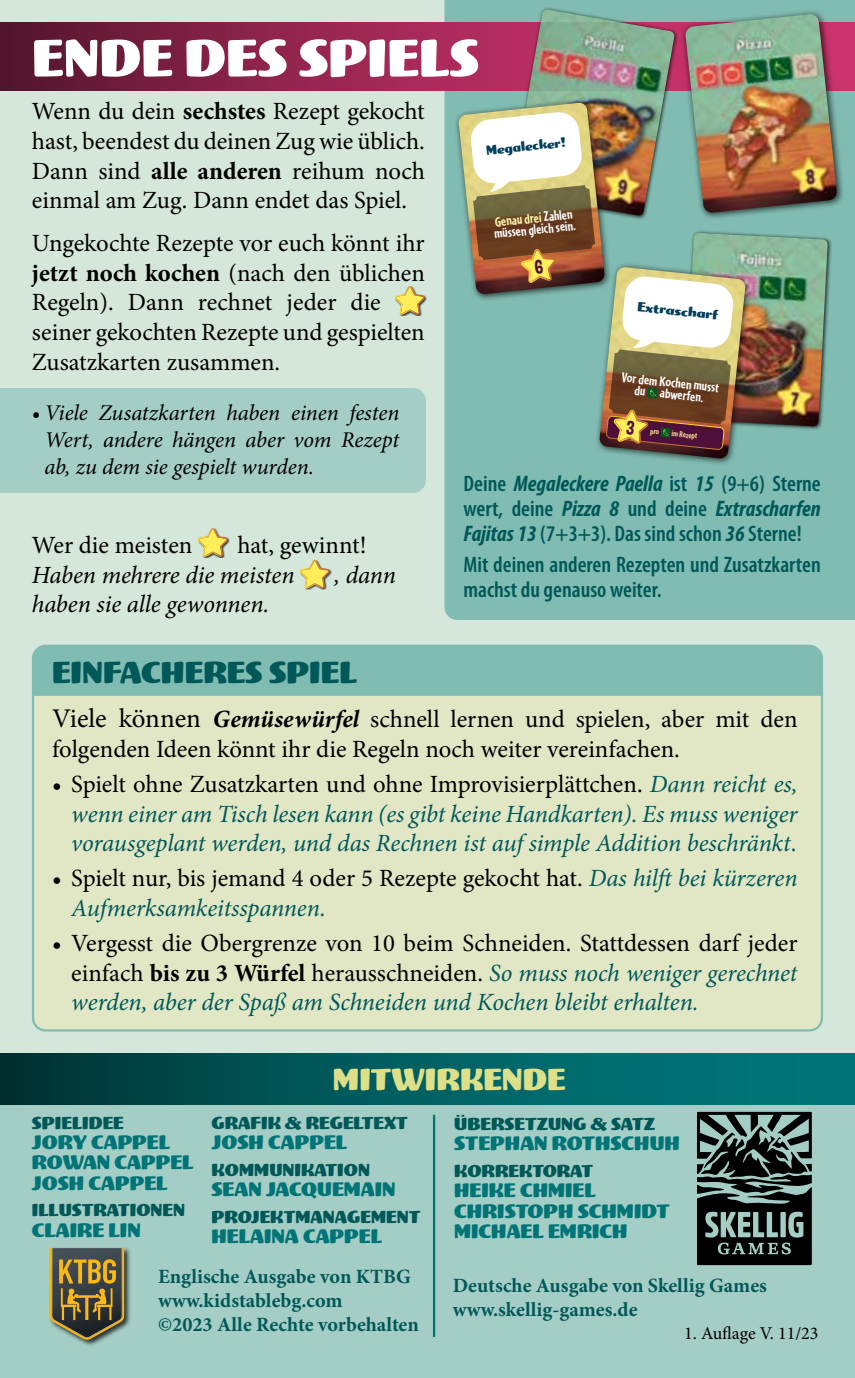
<style>
.page{position:relative;width:855px;height:1378px;background:#d5e6da}
.page>*{position:absolute;margin:0;border:0;box-sizing:border-box;transform-origin:0 0}
.t1{font:54px "Meatball";color:#fff}
.t2{font:31.5px "Meatball";color:#005859}
.t3{font:31.5px "Meatball";color:#dde089}
.t4{font:24.75px/29.7px "Minion Pro";color:#000}
.t5{font:italic 24.75px/29.2px "Minion Pro";letter-spacing:-.01em;color:#005859;text-align:justify}
.t6{font:italic 24.75px "Minion Pro";letter-spacing:-.005em;color:#000}
.t7{font:600 condensed 22.5px/24.8px "Myriad Pro";color:#005859;text-align:justify}
.t8{font:italic 22.5px/27px "Minion Pro";letter-spacing:-.005em;color:#000;text-align:justify}
.t9{font:20.25px/20.2px "Meatball";color:#007476}
.t10{font:700 20.25px/24.3px "Minion Pro";color:#005859}
.t11{font:18px "Meatball";color:#005859}
.t12{font:18px "Minion Pro";letter-spacing:-.005em;color:#000}
.t13{font:700 14.4px/11.5px "Cafeteria";color:#fff}
.t14{font:13.72px "Meatball";color:#00405d;scale:.94 1}
.t15{font:13.72px "Meatball";color:#00405d}
.t16{font:700 8.78px "Cafeteria";color:#ffe690}
.s1{font-weight:700}
.s2{color:#fff9ae}
.s3{font-weight:700;font-style:italic}
.s4{font-size:27px}
.s5{font-style:normal;color:#000}
.s6{font-style:normal}
.s7{font-style:italic;color:#005859}
</style>
<div class="page">
<div style="left:33px;top:646px;width:789px;height:384px;background:#e1e6c5;border-radius:13px"></div>
<div style="left:0;top:1065px;width:855px;height:313px;background:#a4cdc5"></div>
<div style="left:444px;top:0;width:411px;height:620px;background:#81bcb2"></div>
<div style="left:0;top:388px;width:426px;height:105px;background:#a4cdc5"></div>
<div style="left:33px;top:646px;width:789px;height:50px;background:#81bcb2"></div>
<hr style="left:433px;top:1114px;width:2px;height:223px;background:#007476">
<div style="left:49px;top:1246px;width:82px;height:101px;background:#000;opacity:.75"></div>
<svg style="left:50px;top:1248px;width:74px;height:91px;background:#70673e"></svg>
<div style="left:508px;top:7px;width:171px;height:213px;background:#000;opacity:.75"></div>
<img style="left:511px;top:10px;width:163px;height:206px">
<div style="left:681px;top:230px;width:151px;height:201px;background:#000;opacity:.75"></div>
<img style="left:684px;top:233px;width:143px;height:193px">
<div style="left:453px;top:98px;width:159px;height:204px;background:#000;opacity:.75"></div>
<img style="left:458px;top:103px;width:147px;height:191px">
<div style="left:594px;top:262px;width:159px;height:204px;background:#000;opacity:.75"></div>
<img style="left:599px;top:267px;width:146px;height:192px">
<div style="left:680px;top:9px;width:164px;height:212px;background:#000;opacity:.75"></div>
<img style="left:685px;top:14px;width:152px;height:199px">
<svg style="left:0;top:22px;width:855px;height:69px;background:#8e4a5e"></svg>
<div style="left:0;top:1053px;width:855px;height:52px;background:linear-gradient(to right,#003839,#007f81)"></div>
<div style="left:198px;top:528px;width:32px;height:30px;background:#000;opacity:.75"></div>
<svg style="left:198px;top:528px;width:30px;height:29px"></svg>
<div style="left:300px;top:560px;width:32px;height:30px;background:#000;opacity:.75"></div>
<svg style="left:300px;top:560px;width:30px;height:28px"></svg>
<div style="left:395px;top:286px;width:32px;height:30px;background:#000;opacity:.75"></div>
<svg style="left:395px;top:286px;width:30px;height:29px"></svg>
<svg style="left:697px;top:1112px;width:114px;height:153px"></svg>
<svg style="left:470px;top:111px;width:125px;height:172px;background:#b59d7e"></svg>
<svg style="left:606px;top:275px;width:128px;height:175px;background:#ac977d"></svg>
<h1 class="t1" style="left:32px;top:28px;width:448px">ENDE DES SPIELS</h1>
<p class="t4" style="left:32px;top:97px;width:394px;text-align:justify">Wenn du dein <span class="s1">sechstes</span> Rezept gekocht hast, beendest du deinen Zug wie üblich.<br>Dann sind <span class="s1">alle anderen</span> reihum noch einmal am Zug. Dann endet das Spiel.</p>
<p class="t4" style="left:32px;top:228px;width:394px">Ungekochte Rezepte vor euch könnt ihr <span class="s1">jetzt noch kochen</span> (nach den üblichen Regeln). Dann rechnet jeder die seiner gekochten Rezepte und gespielten Zusatzkarten zusammen.</p>
<p class="t8" style="left:45px;top:399px;width:356px;text-indent:-13px">• Viele Zusatzkarten haben einen festen Wert, andere hängen aber vom Rezept ab, zu dem sie gespielt wurden.</p>
<p class="t4" style="left:32px;top:530px;width:162px">Wer die meisten</p>
<p class="t4" style="left:237px;top:530px;width:131px">hat, gewinnt!</p>
<p class="t6" style="left:32px;top:558px;width:264px">Haben mehrere die meisten</p>
<p class="t6" style="left:334px;top:558px;width:63px">, dann</p>
<p class="t6" style="left:32px;top:587px;width:239px">haben sie alle gewonnen.</p>
<p class="t2" style="left:52px;top:655px;width:306px">EINFACHERES SPIEL</p>
<p class="t14" style="left:485px;top:143px;width:87px;rotate:-6deg">Megalecker!</p>
<p class="t13" style="left:492px;top:216px;width:83px;rotate:-6deg"><span class="s2">Genau drei</span> Zahlen müssen gleich sein.</p>
<p class="t15" style="left:638px;top:299px;width:82px;rotate:6deg">Extrascharf</p>
<p class="t13" style="left:622px;top:371px;width:99px;text-align:center;rotate:6deg">Vor dem Kochen musst du abwerfen.</p>
<p class="t16" style="left:672px;top:428px;width:27px;rotate:6deg">im Rezept</p>
<p class="t7" style="left:463px;top:472px;width:359px">Deine <span class="s3">Megaleckere Paella</span> ist <span class="s3">15</span> (9+6) Sterne wert, deine <span class="s3">Pizza 8</span> und deine <span class="s3">Extrascharfen Fajitas 13</span> (7+3+3). Das sind schon <span class="s3">36</span> Sterne!</p>
<p class="t7" style="left:463px;top:552px;width:359px">Mit deinen anderen Rezepten und Zusatzkarten machst du genauso weiter.</p>
<p class="t4" style="left:52px;top:705px;width:747px"><span class="s4">Viele können</span> <span class="s3">Gemüsewürfel</span> schnell lernen und spielen, aber mit den folgenden Ideen könnt ihr die Regeln noch weiter vereinfachen.</p>
<p class="t5" style="left:71px;top:770px;width:728px;text-indent:-19px"><span class="s5">• Spielt ohne Zusatzkarten und ohne Improvisierplättchen.</span> Dann reicht es, wenn einer am Tisch lesen kann (es gibt keine Handkarten). Es muss weniger vorausgeplant werden, und das Rechnen ist auf simple Addition beschränkt<span class="s6">.</span></p>
<p class="t4" style="left:71px;top:864px;width:728px;text-indent:-19px">• Spielt nur, bis jemand 4 oder 5 Rezepte gekocht hat. <span class="s7">Das hilft bei kürzeren<br>Aufmerksamkeitsspannen.</span></p>
<p class="t4" style="left:71px;top:929px;width:728px;text-align:justify;text-indent:-19px">• Vergesst die Obergrenze von 10 beim Schneiden. Stattdessen darf jeder einfach <span class="s1">bis zu 3 Würfel</span> herausschneiden. <span class="s7">So muss noch weniger gerechnet werden, aber der Spaß am Schneiden und Kochen bleibt erhalten.</span></p>
<p class="t3" style="left:333px;top:1062px;width:234px">MITWIRKENDE</p>
<p class="t11" style="left:211px;top:1112px;width:198px">GRAFIK &amp; REGELTEXT</p>
<p class="t9" style="left:211px;top:1132px;width:137px">JOSH CAPPEL</p>
<p class="t11" style="left:211px;top:1159px;width:160px">KOMMUNIKATION</p>
<p class="t9" style="left:211px;top:1179px;width:186px">SEAN JACQUEMAIN</p>
<p class="t11" style="left:211px;top:1206px;width:210px">PROJEKTMANAGEMENT</p>
<p class="t9" style="left:211px;top:1226px;width:172px">HELAINA CAPPEL</p>
<p class="t10" style="left:158px;top:1264px;width:262px">Englische Ausgabe von KTBG www.kidstablebg.com<br>©2023 Alle Rechte vorbehalten</p>
<p class="t11" style="left:32px;top:1112px;width:93px">SPIELIDEE</p>
<p class="t9" style="left:32px;top:1132px;width:163px">JORY CAPPEL<br>ROWAN CAPPEL<br>JOSH CAPPEL</p>
<p class="t11" style="left:32px;top:1200px;width:155px">ILLUSTRATIONEN</p>
<p class="t9" style="left:32px;top:1220px;width:110px">CLAIRE LIN</p>
<p class="t11" style="left:454px;top:1114px;width:202px">ÜBERSETZUNG &amp; SATZ</p>
<p class="t9" style="left:454px;top:1134px;width:227px">STEPHAN ROTHSCHUH</p>
<p class="t11" style="left:454px;top:1160px;width:140px">KORREKTORAT</p>
<p class="t9" style="left:454px;top:1180px;width:217px">HEIKE CHMIEL<br>CHRISTOPH SCHMIDT<br>MICHAEL EMRICH</p>
<p class="t10" style="left:453px;top:1273px;width:316px">Deutsche Ausgabe von Skellig Games www.skellig-games.de</p>
<p class="t12" style="left:684px;top:1321px;width:136px">1. Auflage V. 11/23</p>
</div>
